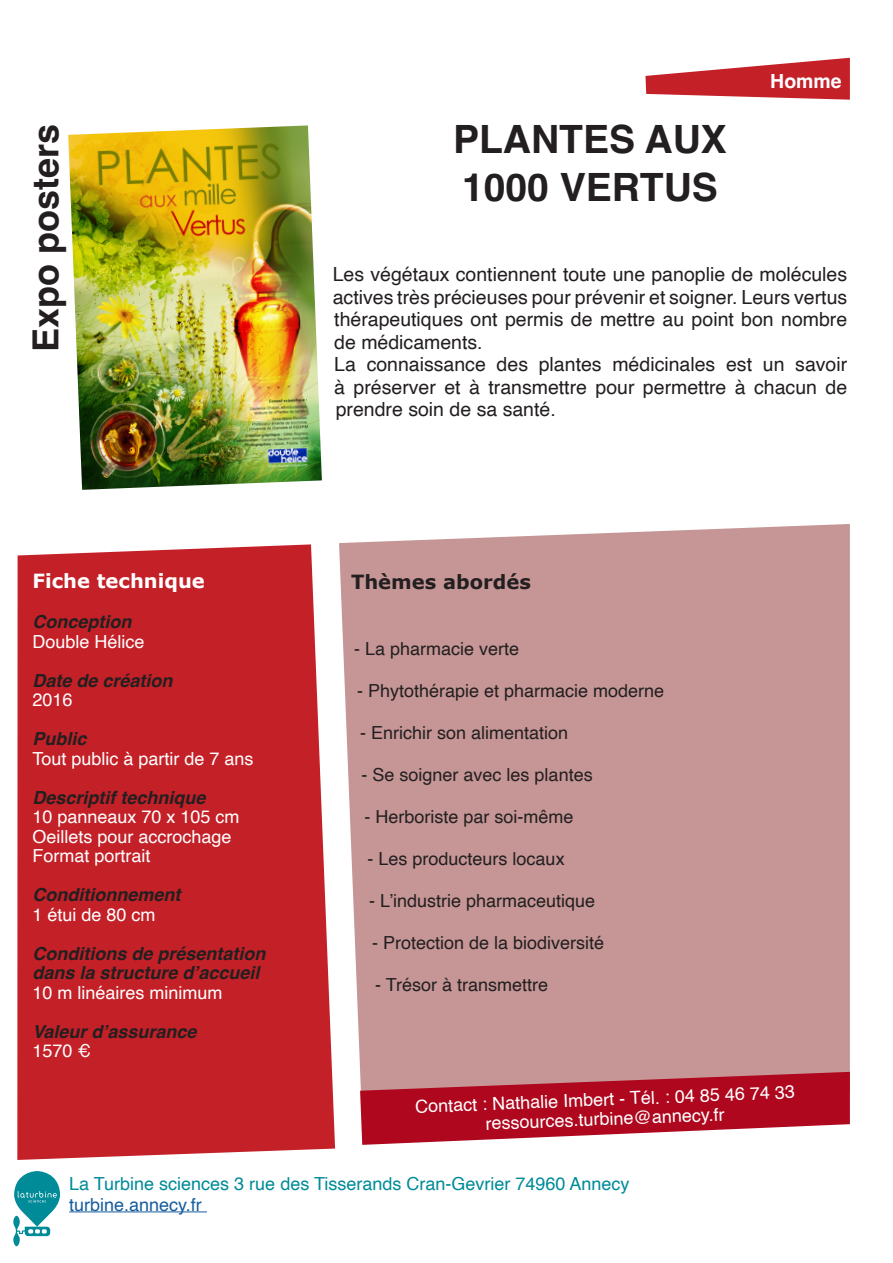
<style>
.page{position:relative;width:893px;height:1263px;background:#fff}
.page>*{position:absolute;margin:0;border:0;box-sizing:border-box;transform-origin:0 0}
.t1{font:700 39px "Helvetica";color:#231f20}
.t2{font:700 36px "Helvetica";color:#231f20}
.t3{font:19.5px/22.5px "Helvetica";color:#231f20;text-align:justify}
.t4{font:700 19.5px "Verdana";color:#fff}
.t5{font:700 19.5px "Verdana";color:#231f20}
.t6{font:700 19.5px "Helvetica";color:#fff}
.t7{font:18px "Helvetica";color:#231f20}
.t8{font:18px "Helvetica";color:#fff}
.t9{font:italic 700 18px/19.5px "Helvetica";color:#231f20}
.t10{font:18px/21px "Helvetica";color:#008b98}
.s1{color:#175d9e}
</style>
<div class="page">
<div style="left:339px;top:524px;width:511px;height:548px;background:#c69696"></div>
<div style="left:17px;top:544px;width:318px;height:616px;background:#c42027"></div>
<svg style="left:360px;top:1072px;width:490px;height:73px;background:#bd3d4d"></svg>
<svg style="left:645px;top:58px;width:205px;height:42px"></svg>
<div style="left:712px;top:74px;width:130px;height:15px;background:#c42027"></div>
<img style="left:68px;top:125px;width:254px;height:365px">
<hr style="left:69px;top:1211px;width:138px;height:1px;background:#175d9e">
<svg style="left:13px;top:1171px;width:48px;height:75px"></svg>
<p class="t2" style="left:24px;top:352px;width:230px;rotate:-90deg">Expo posters</p>
<p class="t4" style="left:32px;top:568px;width:174px">Fiche technique</p>
<p class="t9" style="left:32px;top:614px;width:100px">Conception</p>
<p class="t8" style="left:32px;top:627px;width:114px">Double Hélice</p>
<p class="t9" style="left:32px;top:672px;width:142px">Date de création</p>
<p class="t8" style="left:32px;top:686px;width:42px">2016</p>
<p class="t9" style="left:32px;top:731px;width:56px">Public</p>
<p class="t8" style="left:32px;top:744px;width:223px">Tout public à partir de 7 ans</p>
<p class="t9" style="left:32px;top:789px;width:175px">Descriptif technique</p>
<p class="t8" style="left:32px;top:803px;width:209px">10 panneaux 70 x 105 cm</p>
<p class="t8" style="left:32px;top:822px;width:201px">Oeillets pour accrochage</p>
<p class="t8" style="left:32px;top:842px;width:120px">Format portrait</p>
<p class="t9" style="left:32px;top:887px;width:149px">Conditionnement</p>
<p class="t8" style="left:32px;top:900px;width:125px">1 étui de 80 cm</p>
<p class="t9" style="left:32px;top:945px;width:235px">Conditions de présentation dans la structure d’accueil</p>
<p class="t8" style="left:32px;top:978px;width:192px">10 m linéaires minimum</p>
<p class="t9" style="left:32px;top:1023px;width:166px">Valeur d’assurance</p>
<p class="t8" style="left:32px;top:1037px;width:60px">1570 €</p>
<p class="t1" style="left:453px;top:116px;width:275px">PLANTES AUX</p>
<p class="t1" style="left:462px;top:164px;width:257px">1000 VERTUS</p>
<p class="t6" style="left:770px;top:69px;width:73px">Homme</p>
<p class="t3" style="left:333px;top:264px;width:516px">Les végétaux contiennent toute une panoplie de molécules actives très précieuses pour prévenir et soigner. Leurs vertus thérapeutiques ont permis de mettre au point bon nombre de médicaments.</p>
<p class="t3" style="left:334px;top:354px;width:514px">La connaissance des plantes médicinales est un savoir à préserver et à transmettre pour permettre à chacun de prendre soin de sa santé.</p>
<p class="t5" style="left:351px;top:569px;width:181px">Thèmes abordés</p>
<p class="t7" style="left:354px;top:634px;width:167px">- La pharmacie verte</p>
<p class="t7" style="left:357px;top:676px;width:309px">- Phytothérapie et pharmacie moderne</p>
<p class="t7" style="left:360px;top:718px;width:210px">- Enrichir son alimentation</p>
<p class="t7" style="left:362px;top:760px;width:233px">- Se soigner avec les plantes</p>
<p class="t7" style="left:365px;top:802px;width:211px">- Herboriste par soi-même</p>
<p class="t7" style="left:368px;top:844px;width:199px">- Les producteurs locaux</p>
<p class="t7" style="left:369px;top:886px;width:228px">- L’industrie pharmaceutique</p>
<p class="t7" style="left:372px;top:928px;width:234px">- Protection de la biodiversité</p>
<p class="t7" style="left:375px;top:970px;width:175px">- Trésor à transmettre</p>
<p class="t8" style="left:415px;top:1092px;width:381px;rotate:-2deg">Contact : Nathalie Imbert - Tél. : 04 85 46 74 33</p>
<p class="t8" style="left:485px;top:1109px;width:241px;rotate:-2deg">ressources.turbine@annecy.fr</p>
<p class="t10" style="left:69px;top:1173px;width:562px">La Turbine sciences 3 rue des Tisserands Cran-Gevrier 74960 Annecy <span class="s1">turbine.annecy.fr</span></p>
</div>
